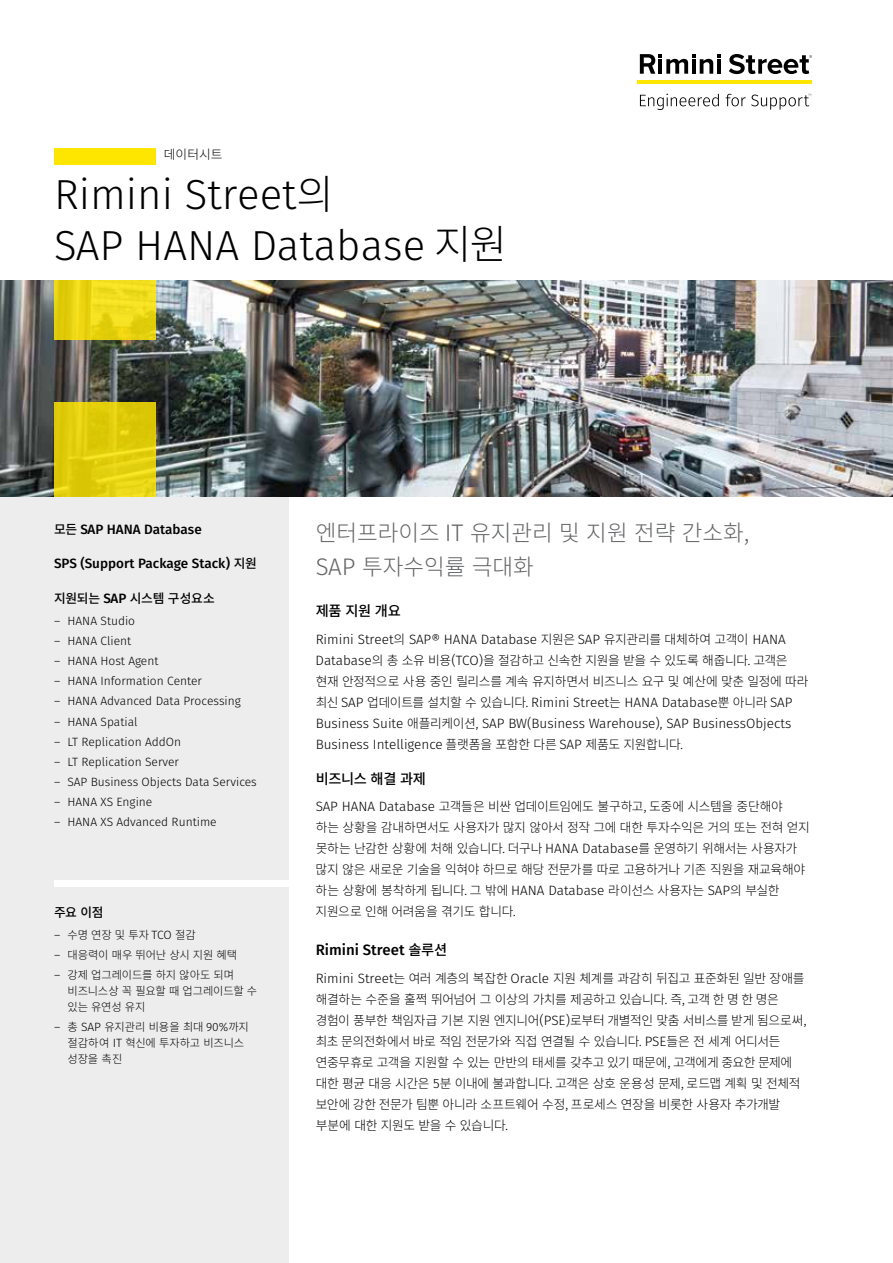
<style>
.page{position:relative;width:893px;height:1263px;background:#fff}
.page>*{position:absolute;margin:0;border:0;box-sizing:border-box;transform-origin:0 0}
.t1{font:300 42px/50.4px "Fira Sans";color:#000}
.t2{font:300 22.5px/33.6px "Source Han Sans KR";color:#636466}
.t3{font:500 15px "Fira Sans";color:#000}
.t4{font:500 14.25px "Source Han Sans KR";letter-spacing:-.025em;color:#000}
.t5{font:300 13.5px/21px "Fira Sans";color:#000;text-align:justify}
.t6{font:500 13.5px "Fira Sans";color:#000}
.t7{font:300 12.75px/21px "Source Han Sans KR";letter-spacing:-.025em;color:#000}
.t8{font:500 12.75px "Source Han Sans KR";letter-spacing:-.02em;color:#000}
.t9{font:300 12px/20.1px "Fira Sans";color:#000}
.t10{font:300 11.25px/15.8px "Source Han Sans KR";letter-spacing:-.015em;color:#000}
.s1{font-family:"Source Han Sans KR";font-size:40.5px}
.s2{font-family:"Source Han Sans KR";font-size:12.75px}
.s3{font-family:"Fira Sans";font-size:13.5px}
.s4{font-family:"Fira Sans";font-size:12px}
.s5{font-family:"Fira Sans";font-size:24px}
.s6{font-family:"Source Han Sans KR";font-size:14.25px}
</style>
<div class="page">
<svg style="left:640px;top:54px;width:81px;height:20px"></svg>
<hr style="left:717px;top:59px;width:4px;height:15px;background:#000">
<svg style="left:729px;top:54px;width:83px;height:20px"></svg>
<hr style="left:637px;top:80px;width:175px;height:4px;background:#ffe600">
<svg style="left:640px;top:94px;width:79px;height:16px"></svg>
<svg style="left:726px;top:94px;width:85px;height:16px"></svg>
<div style="left:0;top:496px;width:289px;height:767px;background:#ededee"></div>
<img style="left:0;top:280px;width:893px;height:216px">
<svg style="left:54px;top:402px;width:102px;height:94px;background:#e1cd0c"></svg>
<svg style="left:54px;top:280px;width:102px;height:60px;background:#ead615"></svg>
<div style="left:54px;top:149px;width:102px;height:16px;background:#ffe600"></div>
<div style="left:54px;top:880px;width:243px;height:6px;background:#fff"></div>
<p class="t7" style="left:164px;top:144px;width:60px">데이터시트</p>
<h1 class="t1" style="left:54px;top:169px;width:455px">Rimini Street<span class="s1">의<br></span>SAP HANA Database <span class="s1">지원</span></h1>
<p class="t6" style="left:54px;top:519px;width:149px"><span class="s2">모든</span> SAP HANA Database</p>
<p class="t6" style="left:54px;top:554px;width:204px">SPS (Support Package Stack) <span class="s2">지원</span></p>
<p class="t8" style="left:54px;top:591px;width:162px">지원되는 <span class="s3">SAP</span> 시스템 구성요소</p>
<p class="t9" style="left:54px;top:611px;width:204px">― HANA Studio<br>― HANA Client<br>― HANA Host Agent<br>― HANA Information Center<br>― HANA Advanced Data Processing<br>― HANA Spatial<br>― LT Replication AddOn<br>― LT Replication Server<br>― SAP Business Objects Data Services ― HANA XS Engine<br>― HANA XS Advanced Runtime</p>
<p class="t8" style="left:54px;top:905px;width:51px">주요 이점</p>
<p class="t10" style="left:54px;top:925px;width:185px;line-height:20.1px"><span class="s4">―</span> 수명 연장 및 투자 <span class="s4">TCO</span> 절감<br><span class="s4">―</span> 대응력이 매우 뛰어난 상시 지원 혜택 <span class="s4">―</span> 강제 업그레이드를 하지 않아도 되며</p>
<p class="t10" style="left:68px;top:983px;width:191px">비즈니스상 꼭 필요할 때 업그레이드할 수 있는 유연성 유지</p>
<p class="t10" style="left:68px;top:1019px;width:183px;text-indent:-14px"><span class="s4">―</span> 총 <span class="s4">SAP</span> 유지관리 비용을 최대 <span class="s4">90%</span>까지 절감하여 <span class="s4">IT</span> 혁신에 투자하고 비즈니스 성장을 촉진</p>
<h2 class="t2" style="left:316px;top:517px;width:435px">엔터프라이즈 <span class="s5">IT</span> 유지관리 및 지원 전략 간소화,<br><span class="s5">SAP</span> 투자수익률 극대화</h2>
<p class="t4" style="left:316px;top:603px;width:87px">제품 지원 개요</p>
<p class="t5" style="left:316px;top:629px;width:472px">Rimini Street<span class="s2">의</span> SAP® HANA Database <span class="s2">지원은</span> SAP <span class="s2">유지관리를 대체하여 고객이</span> HANA</p>
<p class="t7" style="left:316px;top:650px;width:494px"><span class="s3">Database</span>의 총 소유 비용<span class="s3">(TCO)</span>을 절감하고 신속한 지원을 받을 수 있도록 해줍니다. 고객은 현재 안정적으로 사용 중인 릴리스를 계속 유지하면서 비즈니스 요구 및 예산에 맞춘 일정에 따라</p>
<p class="t5" style="left:316px;top:692px;width:478px"><span class="s2">최신</span> SAP <span class="s2">업데이트를 설치할 수 있습니다.</span> Rimini Street<span class="s2">는</span> HANA Database<span class="s2">뿐 아니라</span> SAP Business Suite <span class="s2">애플리케이션</span>, SAP BW(Business Warehouse), SAP BusinessObjects Business Intelligence <span class="s2">플랫폼을 포함한 다른</span> SAP <span class="s2">제품도 지원합니다.</span></p>
<p class="t4" style="left:316px;top:770px;width:112px">비즈니스 해결 과제</p>
<p class="t7" style="left:316px;top:796px;width:496px"><span class="s3">SAP HANA Database</span> 고객들은 비싼 업데이트임에도 불구하고, 도중에 시스템을 중단해야<br>하는 상황을 감내하면서도 사용자가 많지 않아서 정작 그에 대한 투자수익은 거의 또는 전혀 얻지 못하는 난감한 상황에 처해 있습니다. 더구나 <span class="s3">HANA Database</span>를 운영하기 위해서는 사용자가 많지 않은 새로운 기술을 익혀야 하므로 해당 전문가를 따로 고용하거나 기존 직원을 재교육해야 하는 상황에 봉착하게 됩니다. 그 밖에 <span class="s3">HANA Database</span> 라이선스 사용자는 <span class="s3">SAP</span>의 부실한 지원으로 인해 어려움을 겪기도 합니다.</p>
<p class="t3" style="left:316px;top:940px;width:133px">Rimini Street <span class="s6">솔루션</span></p>
<p class="t7" style="left:316px;top:968px;width:492px"><span class="s3">Rimini Street</span>는 여러 계층의 복잡한 <span class="s3">Oracle</span> 지원 체계를 과감히 뒤집고 표준화된 일반 장애를 해결하는 수준을 훌쩍 뛰어넘어 그 이상의 가치를 제공하고 있습니다. 즉, 고객 한 명 한 명은 경험이 풍부한 책임자급 기본 지원 엔지니어<span class="s3">(PSE)</span>로부터 개별적인 맞춤 서비스를 받게 됨으로써, 최초 문의전화에서 바로 적임 전문가와 직접 연결될 수 있습니다. <span class="s3">PSE</span>들은 전 세계 어디서든 연중무휴로 고객을 지원할 수 있는 만반의 태세를 갖추고 있기 때문에, 고객에게 중요한 문제에 대한 평균 대응 시간은 <span class="s3">5</span>분 이내에 불과합니다. 고객은 상호 운용성 문제, 로드맵 계획 및 전체적 보안에 강한 전문가 팀뿐 아니라 소프트웨어 수정, 프로세스 연장을 비롯한 사용자 추가개발 부분에 대한 지원도 받을 수 있습니다.</p>
</div>
